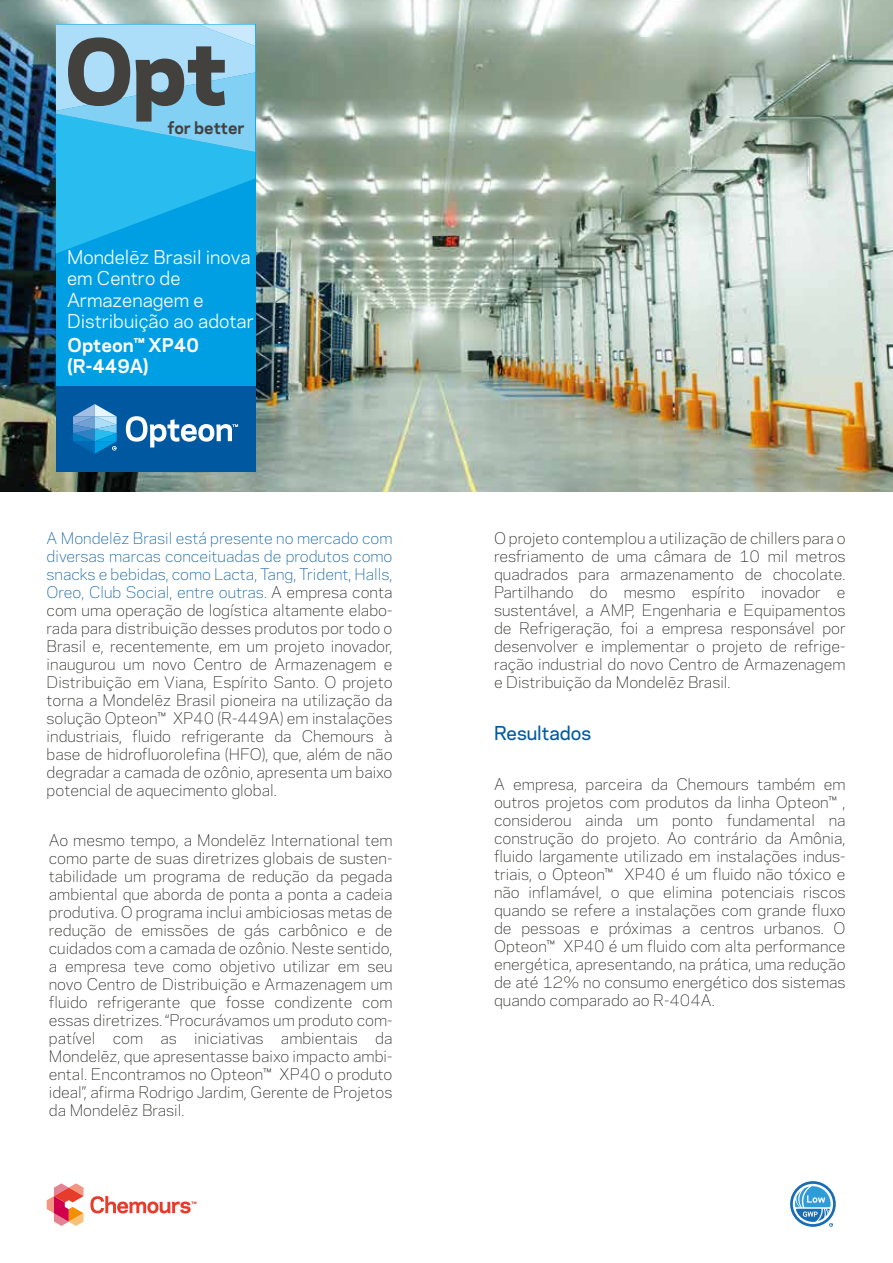
<style>
.page{position:relative;width:893px;height:1263px;background:#fff}
.page>*{position:absolute;margin:0;border:0;box-sizing:border-box;transform-origin:0 0}
.t1{font:800 84.45px "Chemours Sans";color:#43413e}
.t2{font:500 18px "Chemours Sans";color:#0059a0}
.t3{font:17.85px/21.5px "Chemours Sans";color:#fff}
.t4{font:700 17.85px/21.5px "Chemours Sans";color:#fff}
.t5{font:700 15.9px "Chemours Sans";color:#43413e}
.t6{font:300 15px/18px "Chemours Sans";color:#1d1d1b;text-align:justify}
.s1{color:#0059a0}
</style>
<div class="page">
<img style="left:0;top:0;width:893px;height:491px">
<svg style="left:47px;top:1183px;width:37px;height:43px"></svg>
<svg style="left:90px;top:1196px;width:106px;height:17px"></svg>
<svg style="left:790px;top:1181px;width:46px;height:46px"></svg>
<div style="left:56px;top:24px;width:199px;height:448px;background:#009fe3"></div>
<svg style="left:56px;top:24px;width:199px;height:230px"></svg>
<div style="left:56px;top:386px;width:199px;height:86px;background:#0059a0"></div>
<svg style="left:126px;top:416px;width:112px;height:31px"></svg>
<svg style="left:73px;top:404px;width:44px;height:50px"></svg>
<h1 class="t1" style="left:64px;top:1px;width:164px">Opt</h1>
<p class="t5" style="left:168px;top:116px;width:78px">for better</p>
<p class="t3" style="left:67px;top:245px;width:188px">Mondelēz Brasil inova em Centro de<br>Armazenagem e<br>Distribuição ao adotar</p>
<p class="t4" style="left:68px;top:333px;width:133px">Opteon™ XP40 (R-449A)</p>
<p class="t6" style="left:47px;top:529px;width:347px"><span class="s1">A Mondelēz Brasil está presente no mercado com diversas marcas conceituadas de produtos como snacks e bebidas, como Lacta, Tang, Trident, Halls, Oreo, Club Social, entre outras.</span> A empresa conta com uma operação de logística altamente elabo&shy;rada para distribuição desses produtos por todo o Brasil e, recentemente, em um projeto inovador, inaugurou um novo Centro de Armazenagem e Distribuição em Viana, Espírito Santo. O projeto torna a Mondelēz Brasil pioneira na utilização da solução Opteon™ XP40 (R-449A) em instalações industriais, fluido refrigerante da Chemours à base de hidrofluorolefina (HFO), que, além de não degradar a camada de ozônio, apresenta um baixo potencial de aquecimento global.</p>
<p class="t6" style="left:49px;top:830px;width:345px">Ao mesmo tempo, a Mondelēz International tem como parte de suas diretrizes globais de susten&shy;tabilidade um programa de redução da pegada ambiental que aborda de ponta a ponta a cadeia produtiva. O programa inclui ambiciosas metas de redução de emissões de gás carbônico e de cuidados com a camada de ozônio. Neste sentido, a empresa teve como objetivo utilizar em seu novo Centro de Distribuição e Armazenagem um fluido refrigerante que fosse condizente com essas diretrizes. “Procurávamos um produto com&shy;patível com as iniciativas ambientais da Mondelēz, que apresentasse baixo impacto ambi&shy;ental. Encontramos no Opteon™ XP40 o produto ideal”, afirma Rodrigo Jardim, Gerente de Projetos da Mondelēz Brasil.</p>
<p class="t6" style="left:494px;top:529px;width:353px">O projeto contemplou a utilização de chillers para o resfriamento de uma câmara de 10 mil metros quadrados para armazenamento de chocolate.<br>Partilhando do mesmo espírito inovador e sustentável, a AMP, Engenharia e Equipamentos de Refrigeração, foi a empresa responsável por desenvolver e implementar o projeto de refrige&shy;ração industrial do novo Centro de Armazenagem e Distribuição da Mondelēz Brasil.</p>
<p class="t2" style="left:494px;top:719px;width:99px">Resultados</p>
<p class="t6" style="left:494px;top:774px;width:353px">A empresa, parceira da Chemours também em outros projetos com produtos da linha Opteon™ , considerou ainda um ponto fundamental na construção do projeto. Ao contrário da Amônia, fluido largamente utilizado em instalações indus&shy;triais, o Opteon™ XP40 é um fluido não tóxico e não inflamável, o que elimina potenciais riscos quando se refere a instalações com grande fluxo de pessoas e próximas a centros urbanos. O Opteon™ XP40 é um fluido com alta performance energética, apresentando, na prática, uma redução de até 12% no consumo energético dos sistemas quando comparado ao R-404A.</p>
</div>
